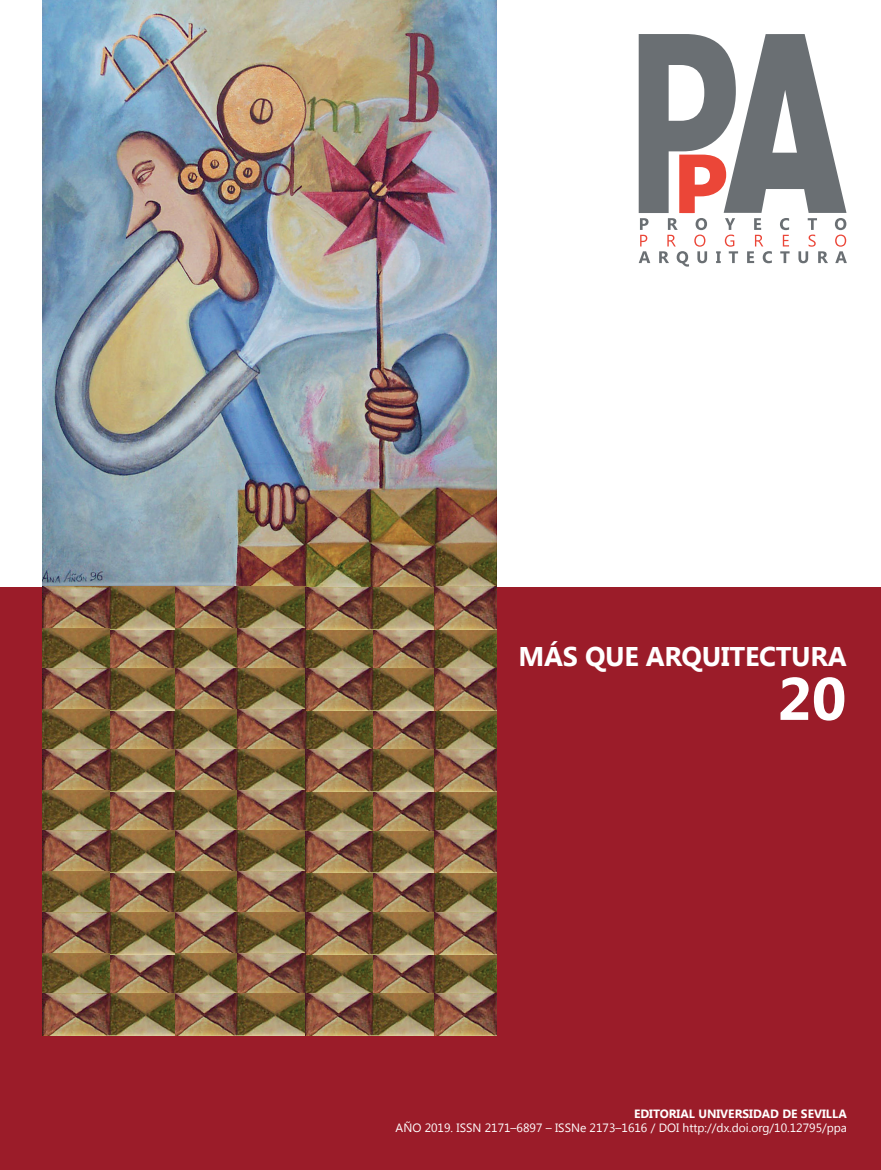
<style>
.page{position:relative;width:881px;height:1170px;background:#fff}
.page>*{position:absolute;margin:0;border:0;box-sizing:border-box;transform-origin:0 0}
.t1{font:700 60px "Segoe UI";color:#fff}
.TITULO_PORTADA{font:700 27px "Segoe UI";letter-spacing:-.01em;color:#fff}
.t2{font:12px "Segoe UI";color:#fff}
.t3{font:700 12px "Segoe UI";color:#fff}
</style>
<div class="page">
<div style="left:0;top:587px;width:880px;height:582px;background:#9b1c29"></div>
<svg style="left:638px;top:34px;width:208px;height:232px"></svg>
<img style="left:43px;top:0;width:453px;height:587px">
<img style="left:43px;top:587px;width:391px;height:41px">
<img style="left:372px;top:628px;width:124px;height:40px">
<img style="left:110px;top:628px;width:262px;height:40px">
<img style="left:434px;top:587px;width:62px;height:42px">
<img style="left:43px;top:628px;width:67px;height:40px">
<img style="left:43px;top:668px;width:391px;height:41px">
<img style="left:372px;top:709px;width:124px;height:40px">
<img style="left:43px;top:709px;width:329px;height:40px">
<img style="left:434px;top:668px;width:62px;height:42px">
<img style="left:43px;top:749px;width:391px;height:41px">
<img style="left:372px;top:790px;width:124px;height:40px">
<img style="left:110px;top:790px;width:262px;height:40px">
<img style="left:434px;top:749px;width:62px;height:42px">
<img style="left:43px;top:790px;width:67px;height:40px">
<img style="left:43px;top:830px;width:391px;height:41px">
<img style="left:372px;top:871px;width:124px;height:41px">
<img style="left:110px;top:871px;width:262px;height:41px">
<img style="left:434px;top:830px;width:62px;height:42px">
<img style="left:43px;top:871px;width:67px;height:41px">
<img style="left:43px;top:912px;width:391px;height:41px">
<img style="left:372px;top:953px;width:124px;height:40px">
<img style="left:110px;top:953px;width:262px;height:40px">
<img style="left:434px;top:912px;width:62px;height:42px">
<img style="left:43px;top:953px;width:67px;height:40px">
<img style="left:43px;top:993px;width:391px;height:42px">
<img style="left:434px;top:993px;width:62px;height:42px">
<p class="TITULO_PORTADA" style="left:518px;top:636px;width:329px">MÁS QUE ARQUITECTURA</p>
<p class="t1" style="left:777px;top:655px;width:70px">20</p>
<p class="t3" style="left:633px;top:1104px;width:214px">EDITORIAL UNIVERSIDAD DE SEVILLA</p>
<p class="t2" style="left:395px;top:1119px;width:452px">AÑO 2019. ISSN 2171–6897 – ISSNe 2173–1616 / DOI http://dx.doi.org/10.12795/ppa</p>
</div>
